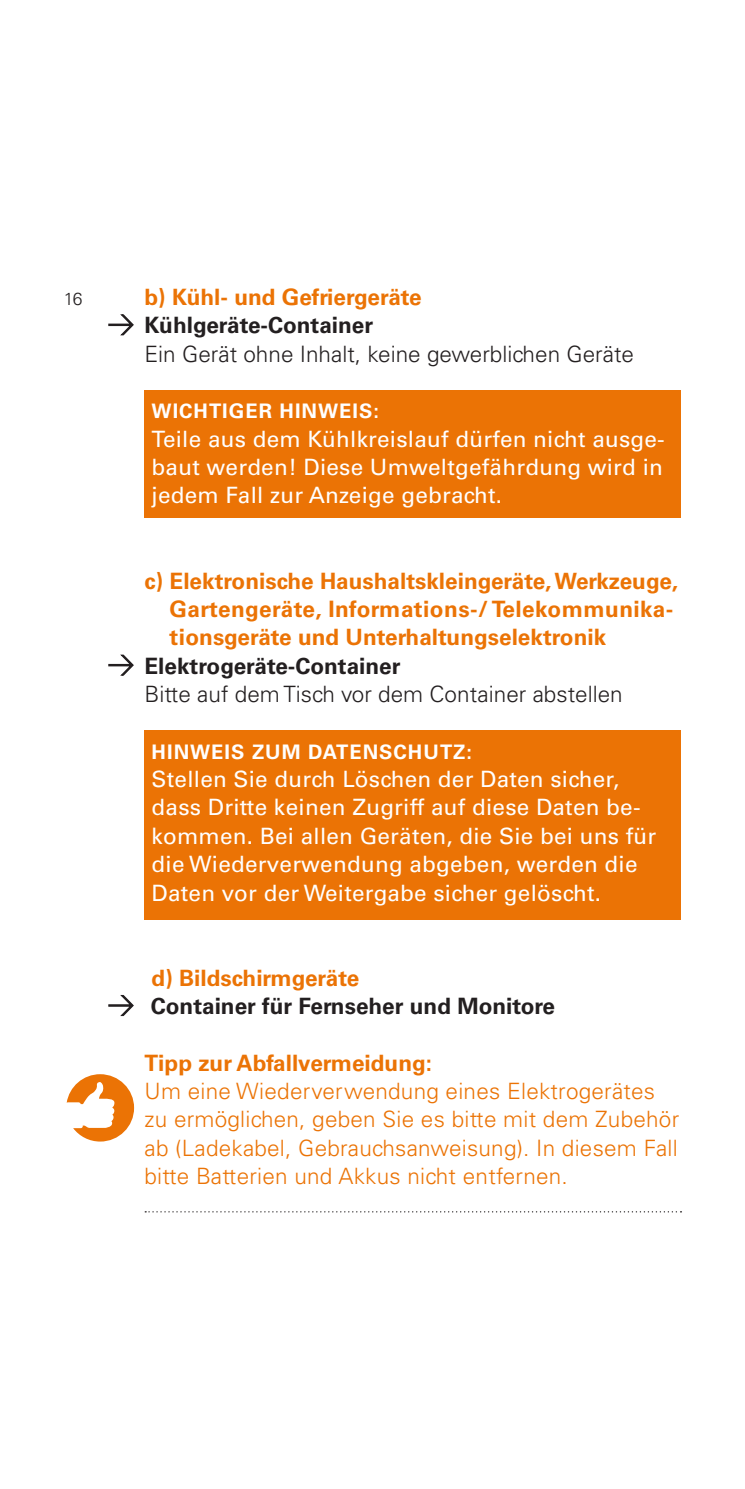
<style>
.page{position:relative;width:745px;height:1489px;background:#fff}
.page>*{position:absolute;margin:0;border:0;box-sizing:border-box;transform-origin:0 0}
.AWM___Innen___Copy_K{font:22.5px/28.2px "Univers LT Std";letter-spacing:.01em;color:#fff;text-align:justify}
.AWM___Innen___Copy{font:300 22.5px/28.2px "Univers LT Std";letter-spacing:.01em;color:#eb7305}
.AWM___Innen___Headli{font:700 22.5px/28.2px "Univers LT Std";color:#eb7305}
.AWM___Innen___Copy-2{font:300 22.5px "Univers LT Std";color:#231f20}
.AWM___Innen___Copy-3{font:700 22.5px "Univers LT Std";color:#231f20}
.AWM___Innen___Copy-4{font:700 22.5px "Univers LT Std";color:#eb7305}
.AWM___Innen___Copy_K-2{font:700 22.5px "Univers LT Std";color:#eb7305}
.AWM___Innen___Sublin{font:700 20px "Univers LT Std";letter-spacing:.05em;color:#fff}
.AWM___Pagina{font:300 17.5px "Univers LT Std";color:#231f20}
</style>
<div class="page">
<div style="left:144px;top:730px;width:536px;height:189px;background:#eb7305"></div>
<div style="left:144px;top:390px;width:536px;height:127px;background:#eb7305"></div>
<svg style="left:145px;top:1211px;width:536px;height:1px"></svg>
<svg style="left:108px;top:314px;width:26px;height:22px"></svg>
<svg style="left:108px;top:654px;width:26px;height:22px"></svg>
<svg style="left:108px;top:995px;width:26px;height:21px"></svg>
<svg style="left:67px;top:1074px;width:67px;height:67px"></svg>
<p class="AWM___Pagina" style="left:64px;top:288px;width:20px">16</p>
<p class="AWM___Innen___Headli" style="left:144px;top:283px;width:278px">b) Kühl- und Gefriergeräte</p>
<p class="AWM___Innen___Copy-3" style="left:144px;top:312px;width:230px">Kühlgeräte-Container</p>
<p class="AWM___Innen___Copy-2" style="left:144px;top:340px;width:490px">Ein Gerät ohne Inhalt, keine gewerblichen Geräte</p>
<p class="AWM___Innen___Sublin" style="left:151px;top:399px;width:229px">WICHTIGER HINWEIS:</p>
<p class="AWM___Innen___Copy_K" style="left:151px;top:424px;width:514px">Teile aus dem Kühlkreislauf dürfen nicht ausge&shy;baut werden! Diese Umweltgefährdung wird in jedem Fall zur Anzeige gebracht.</p>
<p class="AWM___Innen___Headli" style="left:169px;top:566px;width:509px;text-indent:-25px">c) Elektronische Haushaltskleingeräte, Werkzeuge,<br>Gartengeräte, Informations-/ Telekommunika&shy;tionsgeräte und Unterhaltungselektronik</p>
<p class="AWM___Innen___Copy-3" style="left:144px;top:652px;width:257px">Elektrogeräte-Container</p>
<p class="AWM___Innen___Copy-2" style="left:144px;top:680px;width:479px">Bitte auf dem Tisch vor dem Container abstellen</p>
<p class="AWM___Innen___Sublin" style="left:151px;top:740px;width:322px">HINWEIS ZUM DATENSCHUTZ:</p>
<p class="AWM___Innen___Copy_K" style="left:151px;top:765px;width:506px;text-align:left">Stellen Sie durch Löschen der Daten sicher, dass Dritte keinen Zugriff auf diese Daten be&shy;kommen. Bei allen Geräten, die Sie bei uns für die Wiederverwendung abgeben, werden die Daten vor der Weitergabe sicher gelöscht.</p>
<p class="AWM___Innen___Copy_K-2" style="left:151px;top:964px;width:209px">d) Bildschirmgeräte</p>
<p class="AWM___Innen___Copy-3" style="left:151px;top:992px;width:405px">Container für Fernseher und Monitore</p>
<p class="AWM___Innen___Copy-4" style="left:144px;top:1049px;width:289px">Tipp zur Abfallvermeidung:</p>
<p class="AWM___Innen___Copy" style="left:144px;top:1076px;width:535px">Um eine Wiederverwendung eines Elektrogerätes zu ermöglichen, geben Sie es bitte mit dem Zubehör ab (Ladekabel, Gebrauchsanweisung). In diesem Fall bitte Batterien und Akkus nicht entfernen.</p>
</div>
